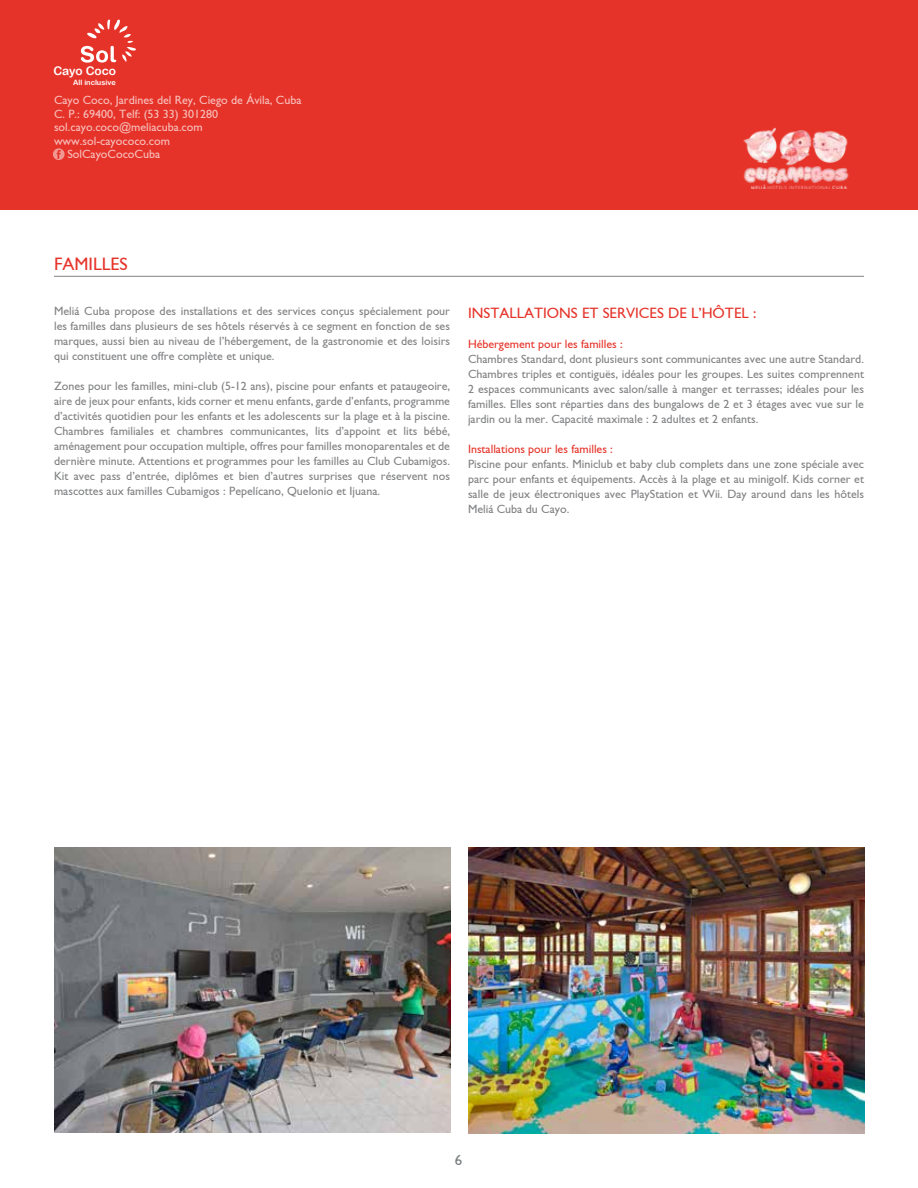
<style>
.page{position:relative;width:918px;height:1188px;background:#fff}
.page>*{position:absolute;margin:0;border:0;box-sizing:border-box;transform-origin:0 0}
.t1{font:18px "Gill Sans";color:#e63329}
.t2{font:15px "Gill Sans";color:#e63329}
.t3{font:15px "Gill Sans";color:#767b7d}
.t4{font:12px/15px "Gill Sans";color:#808183;text-align:justify}
.t5{font:12px "Gill Sans";color:#fff}
.t6{font:12px "Gill Sans";color:#e63329}
.t7{font:12px "Arial Rounded MT Bold";color:#fff}
.t8{font:7.35px "Arial Rounded MT Bold";color:#fff}
</style>
<div class="page">
<div style="left:0;top:0;width:918px;height:210px;background:#e63329"></div>
<svg style="left:53px;top:148px;width:12px;height:12px"></svg>
<svg style="left:81px;top:20px;width:55px;height:43px"></svg>
<img style="left:54px;top:847px;width:396px;height:286px">
<img style="left:468px;top:847px;width:396px;height:287px">
<hr style="left:54px;top:276px;width:810px;height:1px;background:#000">
<img style="left:743px;top:127px;width:106px;height:62px">
<p class="t7" style="left:53px;top:63px;width:64px">Cayo Coco</p>
<p class="t8" style="left:73px;top:78px;width:44px">All inclusive</p>
<p class="t5" style="left:54px;top:93px;width:249px">Cayo Coco, Jardines del Rey, Ciego de Ávila, Cuba</p>
<p class="t5" style="left:54px;top:107px;width:166px">C. P.: 69400, Telf: (53 33) 301280</p>
<p class="t5" style="left:54px;top:120px;width:150px">sol.cayo.coco@meliacuba.com</p>
<p class="t5" style="left:54px;top:134px;width:118px">www.sol-cayococo.com</p>
<p class="t5" style="left:67px;top:147px;width:94px">SolCayoCocoCuba</p>
<h1 class="t1" style="left:54px;top:254px;width:75px">FAMILLES</h1>
<p class="t4" style="left:54px;top:303px;width:398px">Meliá Cuba propose des installations et des services conçus spécialement pour les familles dans plusieurs de ses hôtels réservés à ce segment en fonction de ses marques, aussi bien au niveau de l’hébergement, de la gastronomie et des loisirs qui constituent une offre complète et unique.</p>
<p class="t4" style="left:54px;top:378px;width:398px">Zones pour les familles, mini-club (5-12 ans), piscine pour enfants et pataugeoire, aire de jeux pour enfants, kids corner et menu enfants, garde d’enfants, programme d’activités quotidien pour les enfants et les adolescents sur la plage et à la piscine.<br>Chambres familiales et chambres communicantes, lits d’appoint et lits bébé, aménagement pour occupation multiple, offres pour familles monoparentales et de dernière minute. Attentions et programmes pour les familles au Club Cubamigos.<br>Kit avec pass d’entrée, diplômes et bien d’autres surprises que réservent nos mascottes aux familles Cubamigos : Pepelícano, Quelonio et Ijuana.</p>
<p class="t2" style="left:468px;top:304px;width:290px">INSTALLATIONS ET SERVICES DE L’HÔTEL :</p>
<p class="t6" style="left:468px;top:337px;width:156px">Hébergement pour les familles :</p>
<p class="t4" style="left:468px;top:351px;width:398px">Chambres Standard, dont plusieurs sont communicantes avec une autre Standard.<br>Chambres triples et contiguës, idéales pour les groupes. Les suites comprennent 2 espaces communicants avec salon/salle à manger et terrasses; idéales pour les familles. Elles sont réparties dans des bungalows de 2 et 3 étages avec vue sur le jardin ou la mer. Capacité maximale : 2 adultes et 2 enfants.</p>
<p class="t6" style="left:468px;top:442px;width:146px">Installations pour les familles :</p>
<p class="t4" style="left:468px;top:456px;width:398px">Piscine pour enfants. Miniclub et baby club complets dans une zone spéciale avec parc pour enfants et équipements. Accès à la plage et au minigolf. Kids corner et salle de jeux électroniques avec PlayStation et Wii. Day around dans les hôtels Meliá Cuba du Cayo.</p>
<p class="t3" style="left:455px;top:1151px;width:9px">6</p>
</div>
